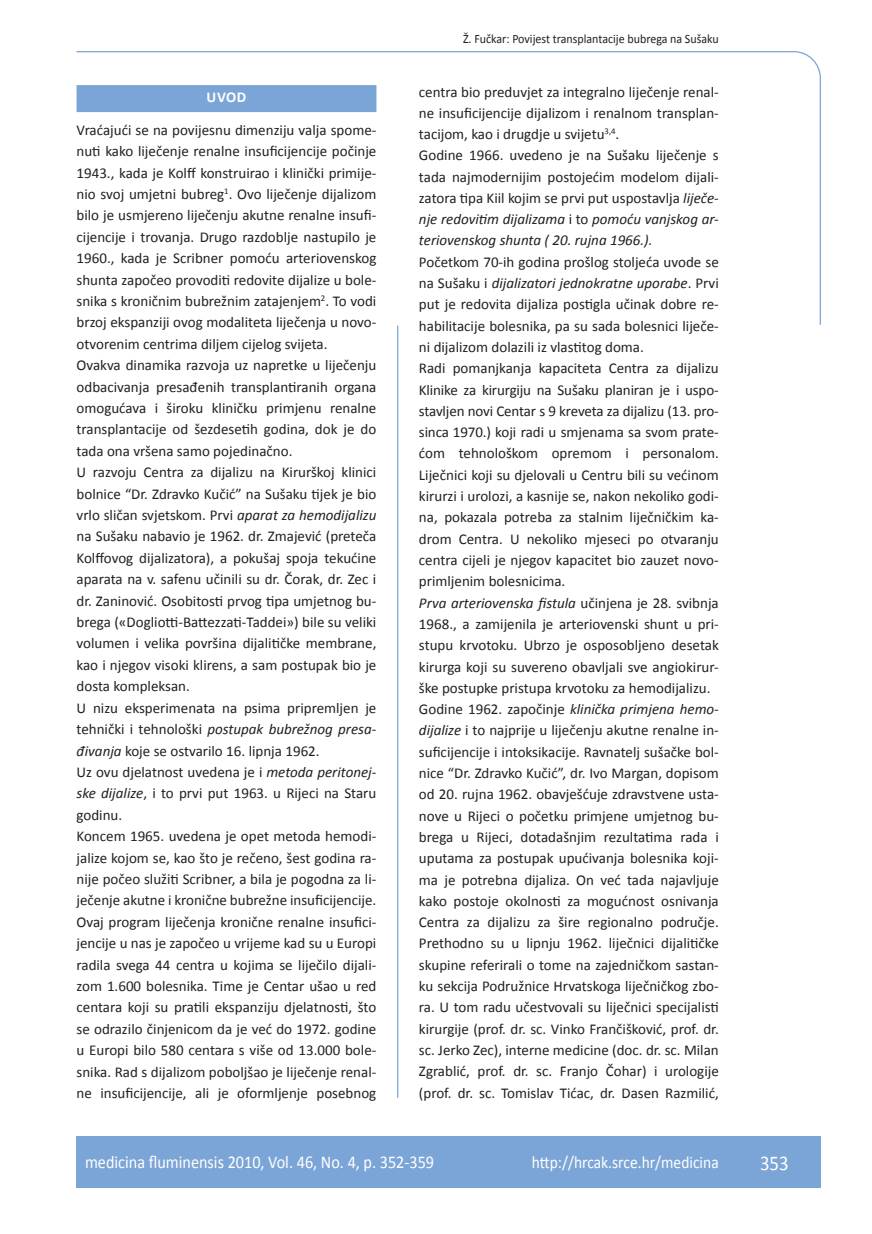
<style>
.page{position:relative;width:872px;height:1234px;background:#fff}
.page>*{position:absolute;margin:0;border:0;box-sizing:border-box;transform-origin:0 0}
.t1{font:21px "Calibri";color:#fff;scale:.9 1}
.t2{font:18px "Calibri";color:#fff;scale:.9 1}
.t3{font:17.25px "Calibri";color:#fff;scale:.9 1}
.t4{font:15px/21.3px "Calibri";color:#231f20}
.t5{font:700 15px "Calibri";color:#fff}
.t6{font:12.75px "Calibri";color:#231f20;scale:.94 1}
.s1{font-style:italic}
</style>
<div class="page">
<svg style="left:76px;top:51px;width:745px;height:275px"></svg>
<hr style="left:397px;top:325px;width:1px;height:772px;background:#7ca5d7">
<div style="left:77px;top:1135px;width:744px;height:51px;background:#7ca5d7"></div>
<div style="left:77px;top:85px;width:299px;height:27px;background:#7ca5d7"></div>
<p class="t5" style="left:207px;top:88px;width:21px">UVOD</p>
<p class="t4" style="left:77px;top:118px;width:301px">Vraćajući se na povijesnu dimenziju valja spome&shy;nuti kako liječenje renalne insuficijencije počinje 1943., kada je Kolff konstruirao i klinički primije&shy;nio svoj umjetni bubreg<sup>1</sup>. Ovo liječenje dijalizom bilo je usmjereno liječenju akutne renalne insufi&shy;cijencije i trovanja. Drugo razdoblje nastupilo je 1960., kada je Scribner pomoću arteriovenskog shunta započeo provoditi redovite dijalize u bole&shy;snika s kroničnim bubrežnim zatajenjem<sup>2</sup>. To vodi brzoj ekspanziji ovog modaliteta liječenja u novo&shy;otvorenim centrima diljem cijelog svijeta.<br>Ovakva dinamika razvoja uz napretke u liječenju odbacivanja presađenih transplantiranih organa omogućava i široku kliničku primjenu renalne transplantacije od šezdesetih godina, dok je do tada ona vršena samo pojedinačno.<br>U razvoju Centra za dijalizu na Kirurškoj klinici bolnice “Dr. Zdravko Kučić” na Sušaku tijek je bio vrlo sličan svjetskom. Prvi <span class="s1">aparat za hemodijalizu </span>na Sušaku nabavio je 1962. dr. Zmajević (preteča Kolffovog dijalizatora), a pokušaj spoja tekućine aparata na v. safenu učinili su dr. Čorak, dr. Zec i dr. Zaninović. Osobitosti prvog tipa umjetnog bu&shy;brega («Dogliotti-Battezzati-Taddei») bile su veliki volumen i velika površina dijalitičke membrane, kao i njegov visoki klirens, a sam postupak bio je dosta kompleksan.<br>U nizu eksperimenata na psima pripremljen je tehnički i tehnološki <span class="s1">postupak bubrežnog presa&shy;đivanja</span> koje se ostvarilo 16. lipnja 1962.<br>Uz ovu djelatnost uvedena je i <span class="s1">metoda peritonej&shy;ske dijalize</span>, i to prvi put 1963. u Rijeci na Staru godinu.<br>Koncem 1965. uvedena je opet metoda hemodi&shy;jalize kojom se, kao što je rečeno, šest godina ra&shy;nije počeo služiti Scribner, a bila je pogodna za li&shy;ječenje akutne i kronične bubrežne insuficijencije.<br>Ovaj program liječenja kronične renalne insufici&shy;jencije u nas je započeo u vrijeme kad su u Europi radila svega 44 centra u kojima se liječilo dijali&shy;zom 1.600 bolesnika. Time je Centar ušao u red centara koji su pratili ekspanziju djelatnosti, što se odrazilo činjenicom da je već do 1972. godine u Europi bilo 580 centara s više od 13.000 bole&shy;snika. Rad s dijalizom poboljšao je liječenje renal&shy;ne insuficijencije, ali je oformljenje posebnog</p>
<p class="t6" style="left:463px;top:30px;width:273px">Ž. Fučkar: Povijest transplantacije bubrega na Sušaku</p>
<p class="t4" style="left:419px;top:80px;width:301px">centra bio preduvjet za integralno liječenje renal&shy;ne insuficijencije dijalizom i renalnom transplan&shy;tacijom, kao i drugdje u svijetu<sup>3,4</sup>.<br>Godine 1966. uvedeno je na Sušaku liječenje s tada najmodernijim postojećim modelom dijali&shy;zatora tipa Kiil kojim se prvi put uspostavlja <span class="s1">liječe&shy;nje redovitim dijalizama</span> i to <span class="s1">pomoću vanjskog ar&shy;teriovenskog shunta ( 20. rujna 1966.).</span></p>
<p class="t4" style="left:419px;top:250px;width:301px">Početkom 70-ih godina prošlog stoljeća uvode se na Sušaku i <span class="s1">dijalizatori jednokratne uporabe</span>. Prvi put je redovita dijaliza postigla učinak dobre re&shy;habilitacije bolesnika, pa su sada bolesnici liječe&shy;ni dijalizom dolazili iz vlastitog doma.<br>Radi pomanjkanja kapaciteta Centra za dijalizu Klinike za kirurgiju na Sušaku planiran je i uspo&shy;stavljen novi Centar s 9 kreveta za dijalizu (13. pro&shy;sinca 1970.) koji radi u smjenama sa svom prate&shy;ćom tehnološkom opremom i personalom.<br>Liječnici koji su djelovali u Centru bili su većinom kirurzi i urolozi, a kasnije se, nakon nekoliko godi&shy;na, pokazala potreba za stalnim liječničkim ka&shy;drom Centra. U nekoliko mjeseci po otvaranju centra cijeli je njegov kapacitet bio zauzet novo&shy;primljenim bolesnicima.<br><span class="s1">Prva arteriovenska fistula</span> učinjena je 28. svibnja 1968., a zamijenila je arteriovenski shunt u pri&shy;stupu krvotoku. Ubrzo je osposobljeno desetak kirurga koji su suvereno obavljali sve angiokirur&shy;ške postupke pristupa krvotoku za hemodijalizu.<br>Godine 1962. započinje <span class="s1">klinička primjena hemo&shy;dijalize</span> i to najprije u liječenju akutne renalne in&shy;suficijencije i intoksikacije. Ravnatelj sušačke bol&shy;nice “Dr. Zdravko Kučić”, dr. Ivo Margan, dopisom od 20. rujna 1962. obavješćuje zdravstvene usta&shy;nove u Rijeci o početku primjene umjetnog bu&shy;brega u Rijeci, dotadašnjim rezultatima rada i uputama za postupak upućivanja bolesnika koji&shy;ma je potrebna dijaliza. On već tada najavljuje kako postoje okolnosti za mogućnost osnivanja Centra za dijalizu za šire regionalno područje.<br>Prethodno su u lipnju 1962. liječnici dijalitičke skupine referirali o tome na zajedničkom sastan&shy;ku sekcija Podružnice Hrvatskoga liječničkog zbo&shy;ra. U tom radu učestvovali su liječnici specijalisti kirurgije (prof. dr. sc. Vinko Frančišković, prof. dr. sc. Jerko Zec), interne medicine (doc. dr. sc. Milan Zgrablić, prof. dr. sc. Franjo Čohar) i urologije (prof. dr. sc. Tomislav Tićac, dr. Dasen Razmilić,</p>
<p class="t2" style="left:85px;top:1150px;width:389px">medicina fluminensis 2010, Vol. 46, No. 4, p. 352-359</p>
<p class="t3" style="left:532px;top:1151px;width:209px">http://hrcak.srce.hr/medicina</p>
<h1 class="t1" style="left:760px;top:1149px;width:33px">353</h1>
</div>
